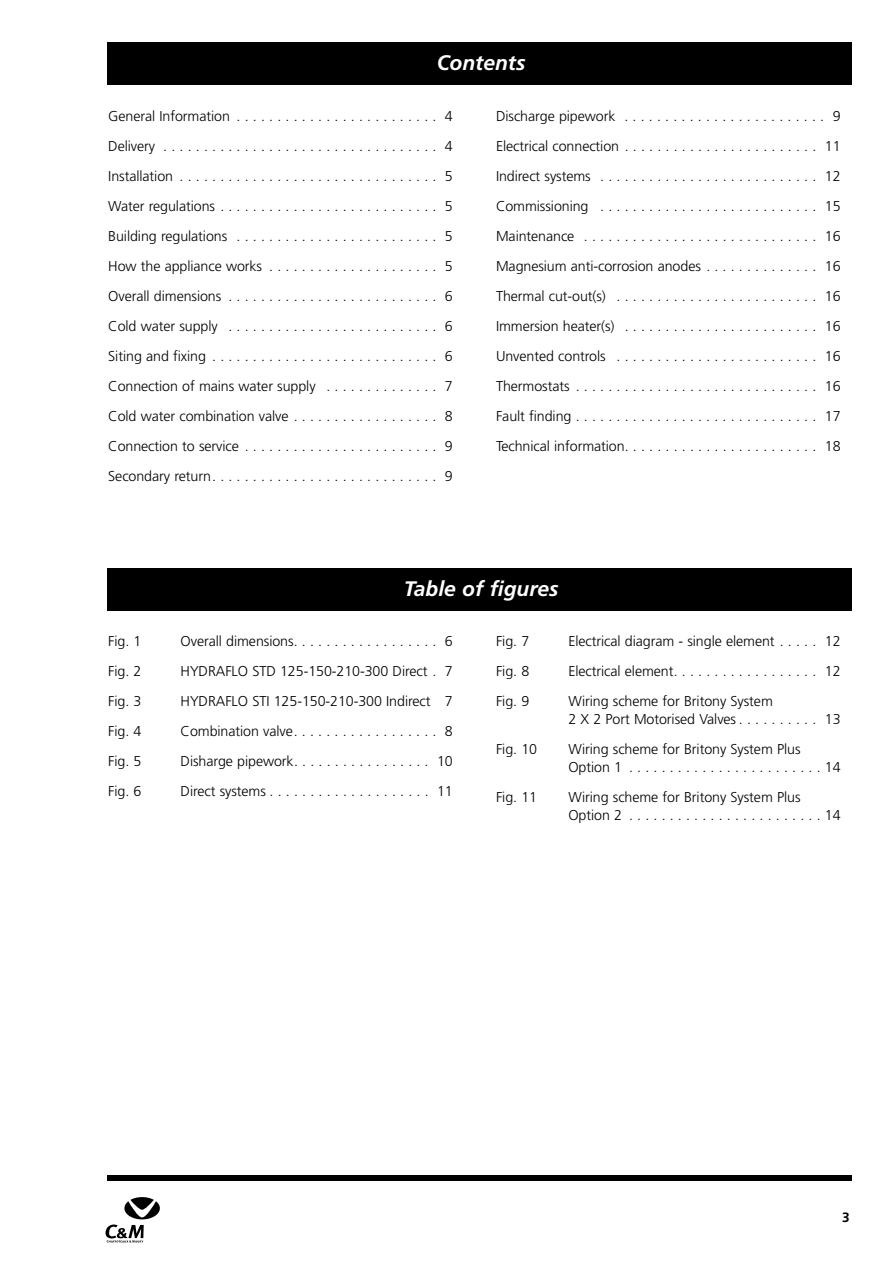
<style>
.page{position:relative;width:893px;height:1262px;background:#fff}
.page>*{position:absolute;margin:0;border:0;box-sizing:border-box;transform-origin:0 0}
.t1{font:italic 700 21px "Frutiger";color:#fff}
.t2{font:300 14.25px/30px "Frutiger";letter-spacing:-.005em;color:#000}
.t3{font:700 13.5px "Frutiger";color:#000}
</style>
<div class="page">
<div style="left:107px;top:43px;width:744px;height:42px;background:#000"></div>
<div style="left:107px;top:1175px;width:744px;height:5px;background:#000"></div>
<svg style="left:105px;top:1197px;width:55px;height:45px"></svg>
<div style="left:107px;top:568px;width:744px;height:43px;background:#000"></div>
<h1 class="t1" style="left:437px;top:54px;width:90px">Contents</h1>
<p class="t2" style="left:108px;top:102px;width:346px;text-align:justify">General Information . . . . . . . . . . . . . . . . . . . . . . . . . 4<br>Delivery . . . . . . . . . . . . . . . . . . . . . . . . . . . . . . . . . . 4<br>Installation . . . . . . . . . . . . . . . . . . . . . . . . . . . . . . . . 5<br>Water regulations . . . . . . . . . . . . . . . . . . . . . . . . . . . 5<br>Building regulations . . . . . . . . . . . . . . . . . . . . . . . . . 5<br>How the appliance works . . . . . . . . . . . . . . . . . . . . . 5<br>Overall dimensions . . . . . . . . . . . . . . . . . . . . . . . . . . 6<br>Cold water supply . . . . . . . . . . . . . . . . . . . . . . . . . . 6<br>Siting and fixing . . . . . . . . . . . . . . . . . . . . . . . . . . . . 6<br>Connection of mains water supply . . . . . . . . . . . . . . 7<br>Cold water combination valve . . . . . . . . . . . . . . . . . . 8<br>Connection to service . . . . . . . . . . . . . . . . . . . . . . . . 9<br>Secondary return. . . . . . . . . . . . . . . . . . . . . . . . . . . . 9</p>
<p class="t2" style="left:496px;top:102px;width:346px;text-align:justify">Discharge pipework . . . . . . . . . . . . . . . . . . . . . . . . . 9<br>Electrical connection . . . . . . . . . . . . . . . . . . . . . . . . 11<br>Indirect systems . . . . . . . . . . . . . . . . . . . . . . . . . . . 12<br>Commissioning . . . . . . . . . . . . . . . . . . . . . . . . . . . 15<br>Maintenance . . . . . . . . . . . . . . . . . . . . . . . . . . . . . 16<br>Magnesium anti-corrosion anodes . . . . . . . . . . . . . . 16<br>Thermal cut-out(s) . . . . . . . . . . . . . . . . . . . . . . . . . 16<br>Immersion heater(s) . . . . . . . . . . . . . . . . . . . . . . . . 16<br>Unvented controls . . . . . . . . . . . . . . . . . . . . . . . . . 16<br>Thermostats . . . . . . . . . . . . . . . . . . . . . . . . . . . . . . 16<br>Fault finding . . . . . . . . . . . . . . . . . . . . . . . . . . . . . . 17<br>Technical information. . . . . . . . . . . . . . . . . . . . . . . . 18</p>
<h1 class="t1" style="left:403px;top:580px;width:156px">Table of figures</h1>
<p class="t2" style="left:108px;top:627px;width:35px">Fig. 1</p>
<p class="t2" style="left:180px;top:627px;width:274px">Overall dimensions. . . . . . . . . . . . . . . . . . 6</p>
<p class="t2" style="left:108px;top:657px;width:35px">Fig. 2</p>
<p class="t2" style="left:180px;top:657px;width:274px">HYDRAFLO STD 125-150-210-300 Direct . 7</p>
<p class="t2" style="left:108px;top:687px;width:35px">Fig. 3</p>
<p class="t2" style="left:180px;top:687px;width:274px">HYDRAFLO STI 125-150-210-300 Indirect 7</p>
<p class="t2" style="left:108px;top:717px;width:35px">Fig. 4</p>
<p class="t2" style="left:180px;top:717px;width:274px">Combination valve. . . . . . . . . . . . . . . . . . 8</p>
<p class="t2" style="left:108px;top:747px;width:35px">Fig. 5</p>
<p class="t2" style="left:180px;top:747px;width:274px">Disharge pipework. . . . . . . . . . . . . . . . . 10</p>
<p class="t2" style="left:108px;top:777px;width:35px">Fig. 6</p>
<p class="t2" style="left:180px;top:777px;width:274px">Direct systems . . . . . . . . . . . . . . . . . . . . 11</p>
<p class="t2" style="left:496px;top:627px;width:35px">Fig. 7</p>
<p class="t2" style="left:568px;top:627px;width:274px">Electrical diagram - single element . . . . . 12</p>
<p class="t2" style="left:496px;top:657px;width:35px">Fig. 8</p>
<p class="t2" style="left:568px;top:657px;width:274px">Electrical element. . . . . . . . . . . . . . . . . . 12</p>
<p class="t2" style="left:496px;top:687px;width:35px">Fig. 9</p>
<p class="t2" style="left:568px;top:693px;width:274px;line-height:18px">Wiring scheme for Britony System<br>2 X 2 Port Motorised Valves . . . . . . . . . . 13</p>
<p class="t2" style="left:496px;top:735px;width:43px">Fig. 10</p>
<p class="t2" style="left:568px;top:741px;width:274px;line-height:18px">Wiring scheme for Britony System Plus<br>Option 1 . . . . . . . . . . . . . . . . . . . . . . . . 14</p>
<p class="t2" style="left:496px;top:783px;width:43px">Fig. 11</p>
<p class="t2" style="left:568px;top:789px;width:274px;line-height:18px">Wiring scheme for Britony System Plus<br>Option 2 . . . . . . . . . . . . . . . . . . . . . . . . 14</p>
<p class="t3" style="left:842px;top:1212px;width:9px">3</p>
</div>
